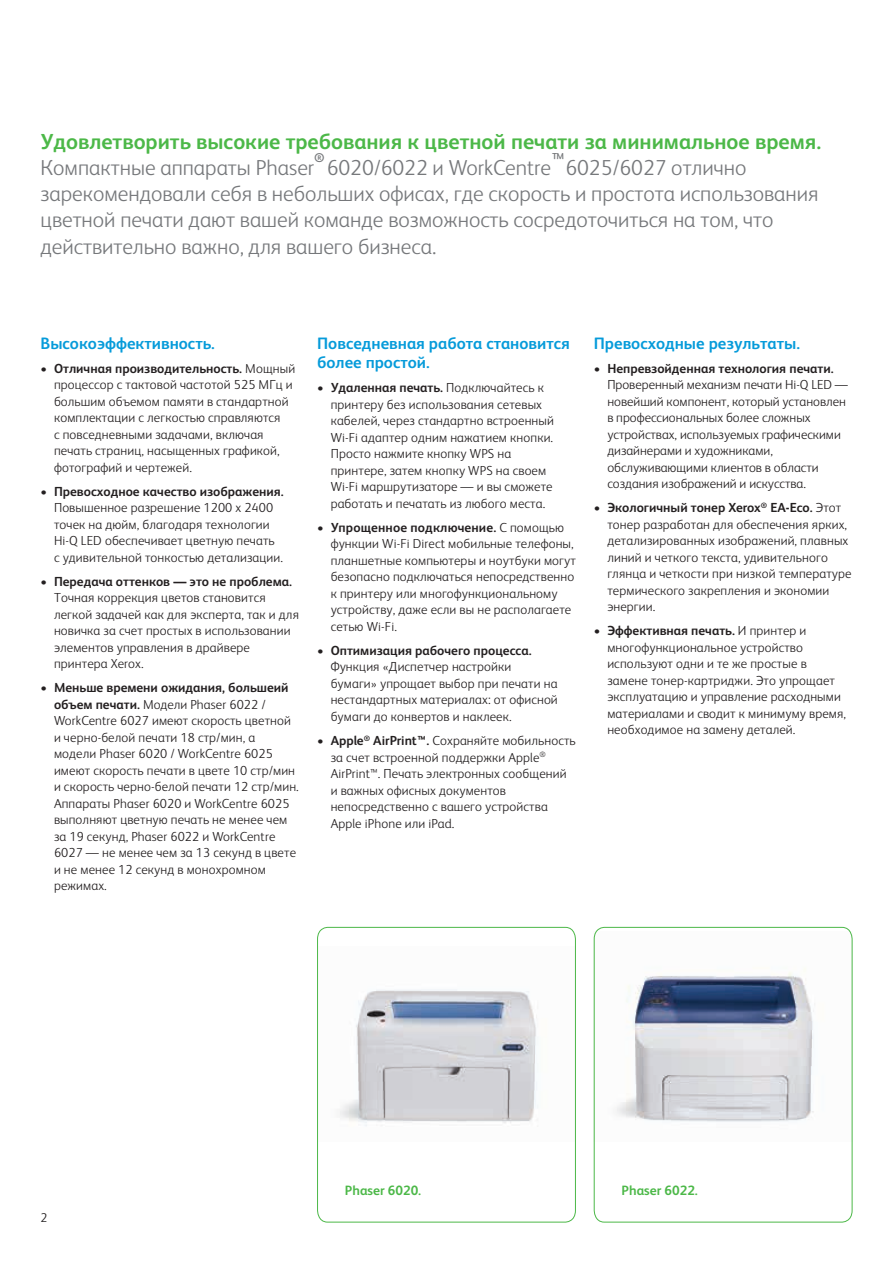
<style>
.page{position:relative;width:893px;height:1263px;background:#fff}
.page>*{position:absolute;margin:0;border:0;box-sizing:border-box;transform-origin:0 0}
.t1{font:300 21.75px/26.2px "Xerox Sans";color:#76787b}
.t2{font:700 21.75px "Xerox Sans";color:#4cb848}
.t3{font:700 16.5px/19.5px "Xerox Sans";color:#069bda}
.t4{font:700 13.5px "Xerox Sans";color:#4cb848}
.t5{font:300 13.2px/16.5px "Xerox Sans";letter-spacing:.01em;color:#231f20}
.t6{font:700 13.2px "Xerox Sans";color:#231f20}
.t7{font:300 12.75px "Xerox Sans";color:#231f20}
.t8{font:700 12.75px "Xerox Sans";color:#76787b}
.s1{font-weight:700}
</style>
<div class="page">
<svg style="left:593px;top:926px;width:260px;height:297px"></svg>
<svg style="left:317px;top:926px;width:259px;height:297px"></svg>
<h1 class="t2" style="left:40px;top:126px;width:782px">Удовлетворить высокие требования к цветной печати за минимальное время.</h1>
<h1 class="t1" style="left:40px;top:153px;width:275px">Компактные аппараты Phaser</h1>
<p class="t1" style="left:41px;top:153px;width:779px;text-indent:286px">6020/6022 и WorkCentre<sup>™</sup>6025/6027 отлично зарекомендовали себя в небольших офисах, где скорость и простота использования цветной печати дают вашей команде возможность сосредоточиться на том, что действительно важно, для вашего бизнеса.</p>
<p class="t8" style="left:314px;top:149px;width:12px">®</p>
<p class="t3" style="left:40px;top:333px;width:176px">Высокоэффективность.</p>
<p class="t5" style="left:54px;top:359px;width:243px;text-indent:-14px"><span class="s1">• Отличная производительность.</span> Мощный процессор с тактовой частотой 525 МГц и большим объемом памяти в стандартной комплектации с легкостью справляются<br>с повседневными задачами, включая печать страниц, насыщенных графикой, фотографий и чертежей.</p>
<p class="t6" style="left:40px;top:482px;width:245px">• Превосходное качество изображения.</p>
<p class="t5" style="left:54px;top:499px;width:231px">Повышенное разрешение 1200 x 2400 точек на дюйм, благодаря технологии Hi-Q LED обеспечивает цветную печать с удивительной тонкостью детализации.</p>
<p class="t6" style="left:40px;top:572px;width:253px">• Передача оттенков — это не проблема.</p>
<p class="t5" style="left:54px;top:589px;width:246px">Точная коррекция цветов становится легкой задачей как для эксперта, так и для новичка за счет простых в использовании элементов управления в драйвере принтера Xerox.</p>
<p class="t5" style="left:54px;top:679px;width:246px;text-indent:-14px"><span class="s1">• Меньше времени ожидания, большеий объем печати.</span> Модели Phaser 6022 / WorkCentre 6027 имеют скорость цветной и черно-белой печати 18 стр/мин, а модели Phaser 6020 / WorkCentre 6025 имеют скорость печати в цвете 10 стр/мин и скорость черно-белой печати 12 стр/мин.<br>Аппараты Phaser 6020 и WorkCentre 6025 выполняют цветную печать не менее чем за 19 секунд, Phaser 6022 и WorkCentre 6027 — не менее чем за 13 секунд в цвете и не менее 12 секунд в монохромном режимах.</p>
<p class="t3" style="left:317px;top:333px;width:254px">Повседневная работа становится более простой.</p>
<p class="t5" style="left:331px;top:379px;width:225px;text-indent:-14px"><span class="s1">• Удаленная печать.</span> Подключайтесь к принтеру без использования сетевых кабелей, через стандартно встроенный Wi-Fi адаптер одним нажатием кнопки.<br>Просто нажмите кнопку WPS на принтере, затем кнопку WPS на своем Wi-Fi маршрутизаторе — и вы сможете работать и печатать из любого места.</p>
<p class="t5" style="left:331px;top:518px;width:247px;text-indent:-14px"><span class="s1">• Упрощенное подключение.</span> С помощью функции Wi-Fi Direct мобильные телефоны, планшетные компьютеры и ноутбуки могут безопасно подключаться непосредственно к принтеру или многофункциональному устройству, даже если вы не располагаете сетью Wi-Fi.</p>
<p class="t6" style="left:317px;top:641px;width:216px">• Оптимизация рабочего процесса.</p>
<p class="t5" style="left:331px;top:658px;width:229px">Функция «Диспетчер настройки бумаги» упрощает выбор при печати на нестандартных материалах: от офисной бумаги до конвертов и наклеек.</p>
<p class="t5" style="left:331px;top:732px;width:246px;text-indent:-14px"><span class="s1">• Apple</span><sup>®</sup> <span class="s1">AirPrint™.</span> Сохраняйте мобильность за счет встроенной поддержки Apple<sup>® </sup>AirPrint™. Печать электронных сообщений и важных офисных документов непосредственно с вашего устройства Apple iPhone или iPad.</p>
<p class="t3" style="left:594px;top:333px;width:208px">Превосходные результаты.</p>
<p class="t6" style="left:594px;top:359px;width:241px">• Непревзойденная технология печати.</p>
<p class="t5" style="left:607px;top:376px;width:242px">Проверенный механизм печати Hi-Q LED — новейший компонент, который установлен в профессиональных более сложных устройствах, используемых графическими дизайнерами и художниками, обслуживающими клиентов в области создания изображений и искусства.</p>
<p class="t5" style="left:607px;top:499px;width:246px;text-indent:-14px"><span class="s1">• Экологичный тонер Xerox</span><sup>®</sup> <span class="s1">EA-Eco.</span> Этот тонер разработан для обеспечения ярких, детализированных изображений, плавных линий и четкого текста, удивительного глянца и четкости при низкой температуре термического закрепления и экономии энергии.</p>
<p class="t5" style="left:607px;top:622px;width:240px;text-indent:-14px"><span class="s1">• Эффективная печать.</span> И принтер и многофункциональное устройство используют одни и те же простые в замене тонер-картриджи. Это упрощает эксплуатацию и управление расходными материалами и сводит к минимуму время, необходимое на замену деталей.</p>
<p class="t7" style="left:40px;top:1210px;width:8px">2</p>
<p class="t4" style="left:345px;top:1181px;width:78px">Phaser 6020.</p>
<p class="t4" style="left:622px;top:1181px;width:78px">Phaser 6022.</p>
</div>
